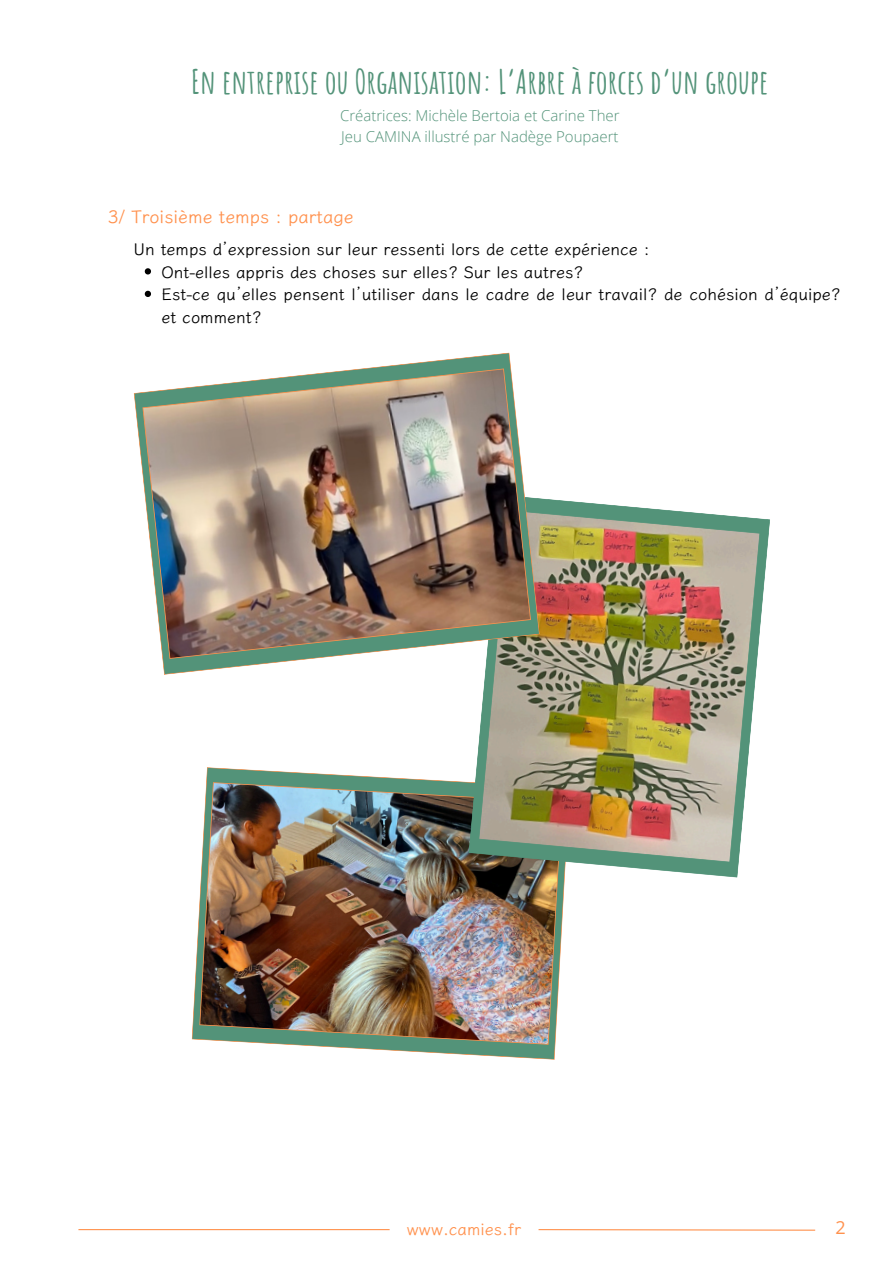
<style>
.page{position:relative;width:894px;height:1264px;background:#fff}
.page>*{position:absolute;margin:0;border:0;box-sizing:border-box;transform-origin:0 0}
.t1{font:700 33px "Amatic SC";color:#539379}
.t2{font:600 18px "Klee One";color:#ff914d}
.t3{font:18px "Open Sans";color:#ff914d}
.t4{font:600 16.5px/22.5px "Klee One";color:#000}
.t5{font:600 16.5px "Klee One";color:#ff914d}
.t6{font:300 15px "Open Sans";color:#539379}
</style>
<div class="page">
<hr style="left:78px;top:1228px;width:311px;height:2px;background:#ff914d">
<svg style="left:538px;top:1229px;width:278px;height:2px"></svg>
<img style="left:191px;top:767px;width:374px;height:292px">
<img style="left:468px;top:498px;width:302px;height:379px">
<img style="left:133px;top:352px;width:406px;height:323px">
<svg style="left:145px;top:268px;width:6px;height:6px"></svg>
<svg style="left:145px;top:291px;width:6px;height:6px"></svg>
<h2 class="t1" style="left:191px;top:60px;width:579px">En entreprise ou Organisation: L’Arbre à forces d’un groupe</h2>
<p class="t6" style="left:340px;top:105px;width:281px">Créatrices: Michèle Bertoia et Carine Ther</p>
<p class="t6" style="left:341px;top:126px;width:279px">Jeu CAMINA illustré par Nadège Poupaert</p>
<p class="t2" style="left:108px;top:202px;width:247px">3/ Troisième temps : partage</p>
<p class="t4" style="left:133px;top:237px;width:517px">Un temps d’expression sur leur ressenti lors de cette expérience :</p>
<p class="t4" style="left:161px;top:259px;width:423px">Ont-elles appris des choses sur elles? Sur les autres?</p>
<p class="t4" style="left:161px;top:282px;width:680px">Est-ce qu’elles pensent l’ utiliser dans le cadre de leur travail? de cohésion d’équipe? et comment?</p>
<h1 class="t5" style="left:407px;top:1216px;width:116px">www.camies.fr</h1>
<h2 class="t3" style="left:835px;top:1214px;width:12px">2</h2>
</div>
